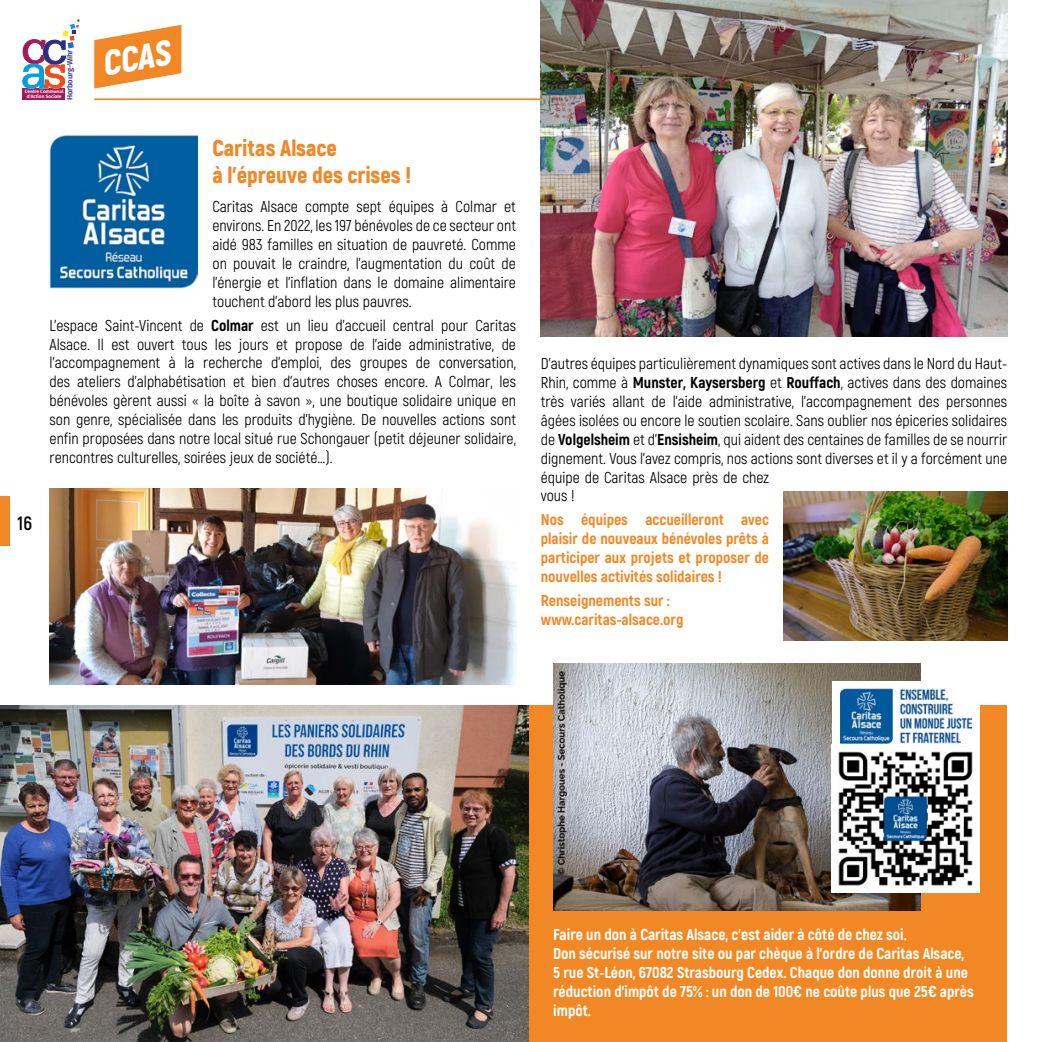
<style>
.page{position:relative;width:1042px;height:1042px;background:#fff}
.page>*{position:absolute;margin:0;border:0;box-sizing:border-box;transform-origin:0 0}
.t1{font:italic 900 35px "Akrobat";color:#fff}
.t2{font:900 22.75px/27.3px "Akrobat";color:#f18825}
.t3{font:700 19.25px "Akrobat";color:#000}
.t4{font:15.75px/18.9px "Akrobat";color:#000;text-align:justify}
.t5{font:800 15.75px/18.9px "Akrobat";color:#fff}
.t6{font:800 15.75px/18.9px "Akrobat";color:#f18825;text-align:justify}
.t7{font:500 7.7px "Fira Sans";letter-spacing:-.025em;color:#2d2e83}
.t8{font:600 4.73px/4.7px "Fira Sans";color:#fff;text-align:center}
.s1{font-weight:800}
</style>
<div class="page">
<div style="left:528px;top:706px;width:479px;height:336px;background:#f18825"></div>
<svg style="left:94px;top:25px;width:87px;height:64px"></svg>
<div style="left:22px;top:88px;width:43px;height:12px;background:#a21a5b"></div>
<svg style="left:22px;top:19px;width:58px;height:70px"></svg>
<hr style="left:94px;top:98px;width:913px;height:2px;background:#f18825">
<img style="left:50px;top:135px;width:148px;height:153px">
<img style="left:541px;top:0;width:466px;height:336px">
<img style="left:0;top:706px;width:528px;height:336px">
<img style="left:553px;top:663px;width:368px;height:248px">
<div style="left:832px;top:682px;width:148px;height:72px;background:#fff"></div>
<img style="left:841px;top:688px;width:130px;height:55px">
<img style="left:832px;top:751px;width:148px;height:141px">
<img style="left:50px;top:488px;width:466px;height:197px">
<img style="left:784px;top:491px;width:223px;height:149px">
<div style="left:0;top:496px;width:10px;height:50px;background:#f18825"></div>
<p class="t7" style="left:64px;top:100px;width:52px;rotate:-90deg">Horbourg-Wihr</p>
<p class="t8" style="left:25px;top:89px;width:40px">Centre Communal d’Action Sociale</p>
<h1 class="t1" style="left:98px;top:42px;width:70px;rotate:-10deg">CCAS</h1>
<h2 class="t2" style="left:212px;top:134px;width:201px">Caritas Alsace<br>à l’épreuve des crises !</h2>
<p class="t4" style="left:212px;top:197px;width:305px">Caritas Alsace compte sept équipes à Colmar et environs. En 2022, les 197 bénévoles de ce secteur ont aidé 983 familles en situation de pauvreté. Comme on pouvait le craindre, l’augmentation du coût de l’énergie et l’inflation dans le domaine alimentaire touchent d’abord les plus pauvres.</p>
<p class="t4" style="left:50px;top:316px;width:468px">L’espace Saint-Vincent de <span class="s1">Colmar</span> est un lieu d’accueil central pour Caritas Alsace. Il est ouvert tous les jours et propose de l’aide administrative, de l’accompagnement à la recherche d’emploi, des groupes de conversation, des ateliers d’alphabétisation et bien d’autres choses encore. A Colmar, les bénévoles gèrent aussi « la boîte à savon », une boutique solidaire unique en son genre, spécialisée dans les produits d’hygiène. De nouvelles actions sont enfin proposées dans notre local situé rue Schongauer (petit déjeuner solidaire, rencontres culturelles, soirées jeux de société…).</p>
<p class="t3" style="left:18px;top:511px;width:16px">16</p>
<p class="t4" style="left:541px;top:354px;width:468px;text-align:left">D’autres équipes particulièrement dynamiques sont actives dans le Nord du Haut-Rhin, comme à <span class="s1">Munster, Kaysersberg</span> et <span class="s1">Rouffach</span>, actives dans des domaines très variés allant de l’aide administrative, l’accompagnement des personnes âgées isolées ou encore le soutien scolaire. Sans oublier nos épiceries solidaires de <span class="s1">Volgelsheim</span> et d’<span class="s1">Ensisheim</span>, qui aident des centaines de familles de se nourrir dignement. Vous l’avez compris, nos actions sont diverses et il y a forcément une équipe de Caritas Alsace près de chez<br>vous !</p>
<p class="t6" style="left:541px;top:510px;width:230px">Nos équipes accueilleront avec plaisir de nouveaux bénévoles prêts à participer aux projets et proposer de nouvelles activités solidaires !</p>
<p class="t6" style="left:541px;top:591px;width:144px">Renseignements sur : www.caritas-alsace.org</p>
<p class="t5" style="left:553px;top:925px;width:422px">Faire un don à Caritas Alsace, c’est aider à côté de chez soi.<br>Don sécurisé sur notre site ou par chèque à l’ordre de Caritas Alsace, 5 rue St-Léon, 67082 Strasbourg Cedex. Chaque don donne droit à une réduction d’impôt de 75% : un don de 100€ ne coûte plus que 25€ après impôt.</p>
</div>
